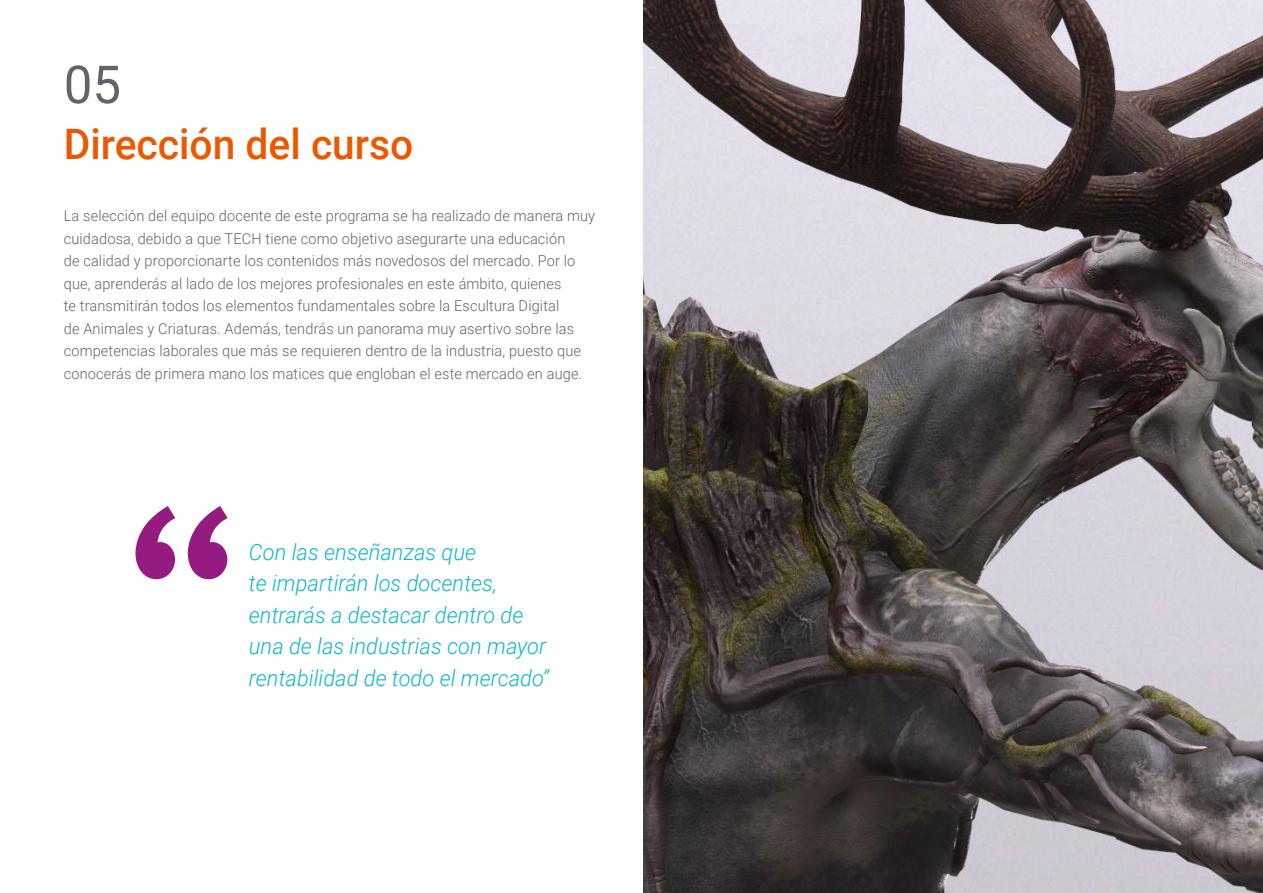
<style>
.page{position:relative;width:1263px;height:893px;background:#fff}
.page>*{position:absolute;margin:0;border:0;box-sizing:border-box;transform-origin:0 0}
.t1{font:52.5px "Roboto";color:#61646a}
.t2{font:500 42px "Roboto";color:#ec5800}
.t3{font:italic 300 22.5px/31.5px "Roboto";color:#0fb6cf}
.t4{font:300 15px/22.5px "Roboto";letter-spacing:.01em;color:#61646a}
</style>
<div class="page">
<svg style="left:135px;top:506px;width:93px;height:73px"></svg>
<img style="left:643px;top:0;width:620px;height:893px">
<h1 class="t1" style="left:64px;top:48px;width:59px">05</h1>
<h2 class="t2" style="left:64px;top:115px;width:351px">Dirección del curso</h2>
<p class="t4" style="left:64px;top:204px;width:533px">La selección del equipo docente de este programa se ha realizado de manera muy cuidadosa, debido a que TECH tiene como objetivo asegurarte una educación<br>de calidad y proporcionarte los contenidos más novedosos del mercado. Por lo que, aprenderás al lado de los mejores profesionales en este ámbito, quienes<br>te transmitirán todos los elementos fundamentales sobre la Escultura Digital<br>de Animales y Criaturas. Además, tendrás un panorama muy asertivo sobre las competencias laborales que más se requieren dentro de la industria, puesto que conocerás de primera mano los matices que engloban el este mercado en auge.</p>
<h3 class="t3" style="left:249px;top:535px;width:302px">Con las enseñanzas que<br>te impartirán los docentes, entrarás a destacar dentro de una de las industrias con mayor rentabilidad de todo el mercado”</h3>
</div>
